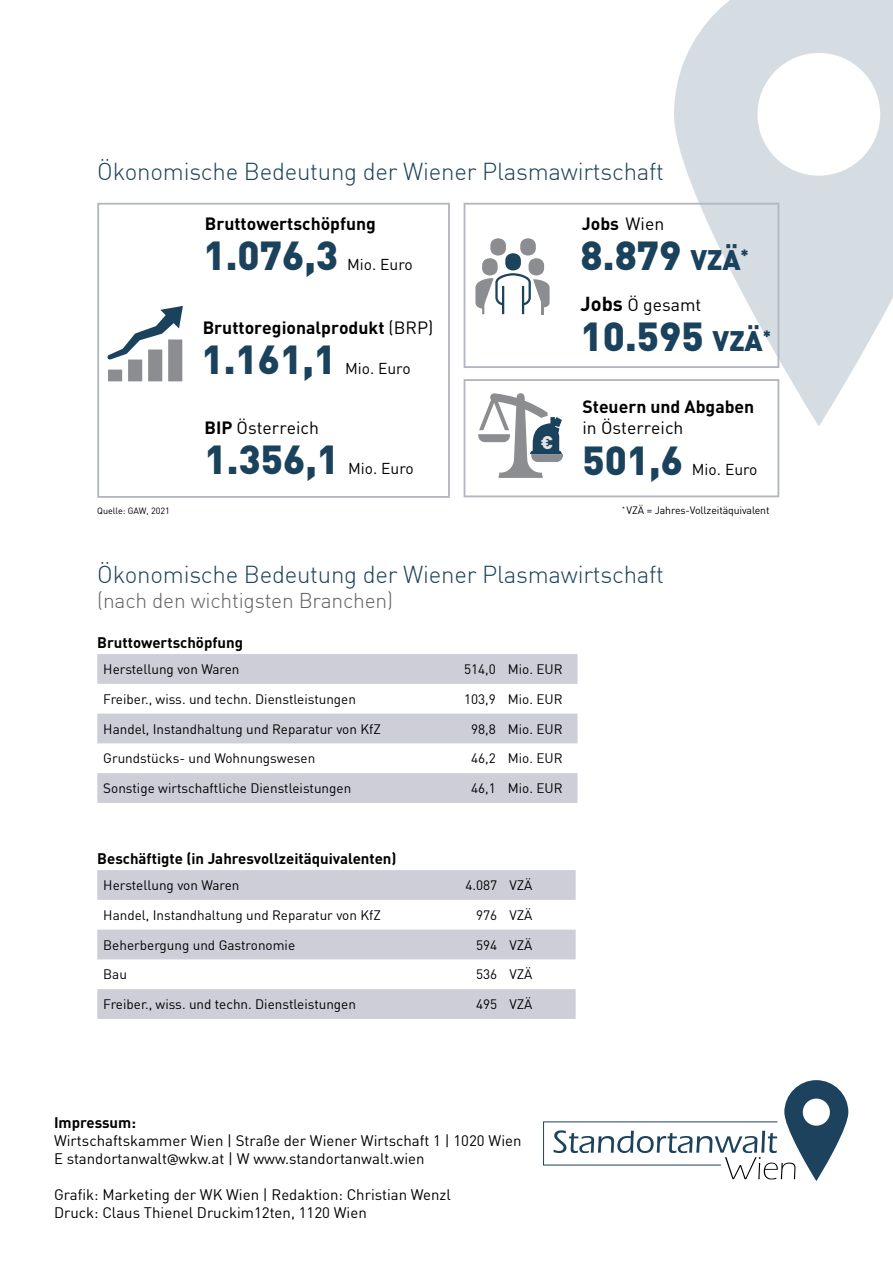
<style>
.page{position:relative;width:893px;height:1263px;background:#fff}
.page>*{position:absolute;margin:0;border:0;box-sizing:border-box;transform-origin:0 0}
.t1{font:900 40.05px "DIN";color:#1b425d}
.t2{font:300 24px "DIN";letter-spacing:-.01em;color:#1b425d}
.t3{font:300 21px "DIN";letter-spacing:-.01em;color:#646363}
.t4{font:900 18.15px "DIN";color:#e3e3e3}
.t5{font:700 17.55px "DIN";color:#000}
.t6{font:17.55px "DIN";color:#000}
.t7{font:15.6px "DIN";color:#000}
.t8{font:15px/18px "DIN";color:#000}
.t9{font:700 15px "DIN";color:#000}
.t10{font:13.5px "DIN";color:#000}
.t11{font:10.5px "DIN";letter-spacing:-.01em;color:#000}
.t12{font:9px "DIN";color:#000}
.s1{font-weight:400}
.s2{font-weight:700}
.s3{font-size:27.9px}
.s4{font-weight:700;font-size:19.95px}
.s5{font-family:"Trebuchet MS"}
</style>
<div class="page">
<svg style="left:674px;top:0;width:219px;height:427px;fill:#d6dde2"></svg>
<svg style="left:543px;top:1080px;width:305px;height:101px"></svg>
<svg style="left:97px;top:203px;width:353px;height:295px"></svg>
<svg style="left:107px;top:306px;width:76px;height:75px"></svg>
<svg style="left:464px;top:203px;width:315px;height:165px"></svg>
<svg style="left:464px;top:379px;width:315px;height:118px"></svg>
<svg style="left:97px;top:654px;width:481px;height:149px;fill:#cdced8"></svg>
<svg style="left:97px;top:870px;width:479px;height:149px;fill:#cdced8"></svg>
<h2 class="t2" style="left:97px;top:157px;width:568px">Ökonomische Bedeutung der Wiener Plasmawirtschaft</h2>
<p class="t5" style="left:205px;top:212px;width:173px">Bruttowertschöpfung</p>
<h1 class="t1" style="left:204px;top:229px;width:136px">1.076,3</h1>
<p class="t7" style="left:347px;top:255px;width:67px">Mio. Euro</p>
<p class="t5" style="left:203px;top:316px;width:232px">Bruttoregionalprodukt <span class="s1">(BRP)</span></p>
<h1 class="t1" style="left:202px;top:333px;width:136px">1.161,1</h1>
<p class="t7" style="left:345px;top:359px;width:67px">Mio. Euro</p>
<p class="t6" style="left:205px;top:417px;width:116px"><span class="s2">BIP</span> Österreich</p>
<h1 class="t1" style="left:205px;top:433px;width:136px">1.356,1</h1>
<p class="t7" style="left:348px;top:459px;width:67px">Mio. Euro</p>
<h3 class="t4" style="left:541px;top:430px;width:14px">€</h3>
<p class="t5" style="left:582px;top:212px;width:84px">Jobs <span class="s1">Wien</span></p>
<h1 class="t1" style="left:581px;top:229px;width:170px">8.879 <span class="s3">VZÄ</span><sup>*</sup></h1>
<p class="t6" style="left:581px;top:294px;width:122px"><span class="s4">Jobs</span> Ö gesamt</p>
<h1 class="t1" style="left:581px;top:310px;width:192px">10.595 <span class="s3">VZÄ</span><sup>*</sup></h1>
<p class="t5" style="left:582px;top:395px;width:173px">Steuern und Abgaben</p>
<p class="t6" style="left:582px;top:417px;width:103px">in Österreich</p>
<h1 class="t1" style="left:582px;top:433px;width:102px">501,6</h1>
<p class="t7" style="left:692px;top:459px;width:67px">Mio. Euro</p>
<p class="t12" style="left:97px;top:506px;width:74px">Quelle: GAW, 2021</p>
<p class="t11" style="left:622px;top:504px;width:149px"><sup>*</sup> VZÄ = Jahres-Vollzeitäquivalent</p>
<h2 class="t2" style="left:97px;top:559px;width:568px">Ökonomische Bedeutung der Wiener Plasmawirtschaft</h2>
<h3 class="t3" style="left:97px;top:587px;width:297px">(nach den wichtigsten Branchen)</h3>
<p class="t9" style="left:97px;top:633px;width:147px">Bruttowertschöpfung</p>
<p class="t10" style="left:103px;top:661px;width:138px">Herstellung von Waren</p>
<p class="t10" style="left:464px;top:661px;width:100px">514,0 Mio. EUR</p>
<p class="t10" style="left:103px;top:690px;width:254px">Freiber., wiss. und techn. Dienstleistungen</p>
<p class="t10" style="left:464px;top:690px;width:100px">103,9 Mio. EUR</p>
<p class="t10" style="left:103px;top:720px;width:279px">Handel, Instandhaltung und Reparatur von KfZ</p>
<p class="t10" style="left:471px;top:720px;width:93px">98,8 Mio. EUR</p>
<p class="t10" style="left:103px;top:750px;width:213px">Grundstücks- und Wohnungswesen</p>
<p class="t10" style="left:471px;top:750px;width:93px">46,2 Mio. EUR</p>
<p class="t10" style="left:103px;top:780px;width:250px">Sonstige wirtschaftliche Dienstleistungen</p>
<p class="t10" style="left:471px;top:780px;width:93px">46,1 Mio. EUR</p>
<p class="t9" style="left:97px;top:849px;width:301px">Beschäftigte (in Jahresvollzeitäquivalenten)</p>
<p class="t10" style="left:103px;top:877px;width:138px">Herstellung von Waren</p>
<p class="t10" style="left:465px;top:877px;width:68px">4.087 VZÄ</p>
<p class="t10" style="left:103px;top:906px;width:279px">Handel, Instandhaltung und Reparatur von KfZ</p>
<p class="t10" style="left:476px;top:906px;width:58px">976 VZÄ</p>
<p class="t10" style="left:103px;top:936px;width:193px">Beherbergung und Gastronomie</p>
<p class="t10" style="left:476px;top:936px;width:58px">594 VZÄ</p>
<p class="t10" style="left:103px;top:966px;width:25px">Bau</p>
<p class="t10" style="left:476px;top:966px;width:58px">536 VZÄ</p>
<p class="t10" style="left:103px;top:996px;width:254px">Freiber., wiss. und techn. Dienstleistungen</p>
<p class="t10" style="left:476px;top:996px;width:58px">495 VZÄ</p>
<p class="t9" style="left:54px;top:1112px;width:84px">Impressum:</p>
<p class="t8" style="left:54px;top:1131px;width:469px">Wirtschaftskammer Wien | Straße der Wiener Wirtschaft 1 | 1020 Wien<br>E standortanwalt<span class="s5">@</span>wkw.at | W www.standortanwalt.wien</p>
<p class="t8" style="left:54px;top:1185px;width:398px">Grafik: Marketing der WK Wien | Redaktion: Christian Wenzl<br>Druck: Claus Thienel Druckim12ten, 1120 Wien</p>
</div>
